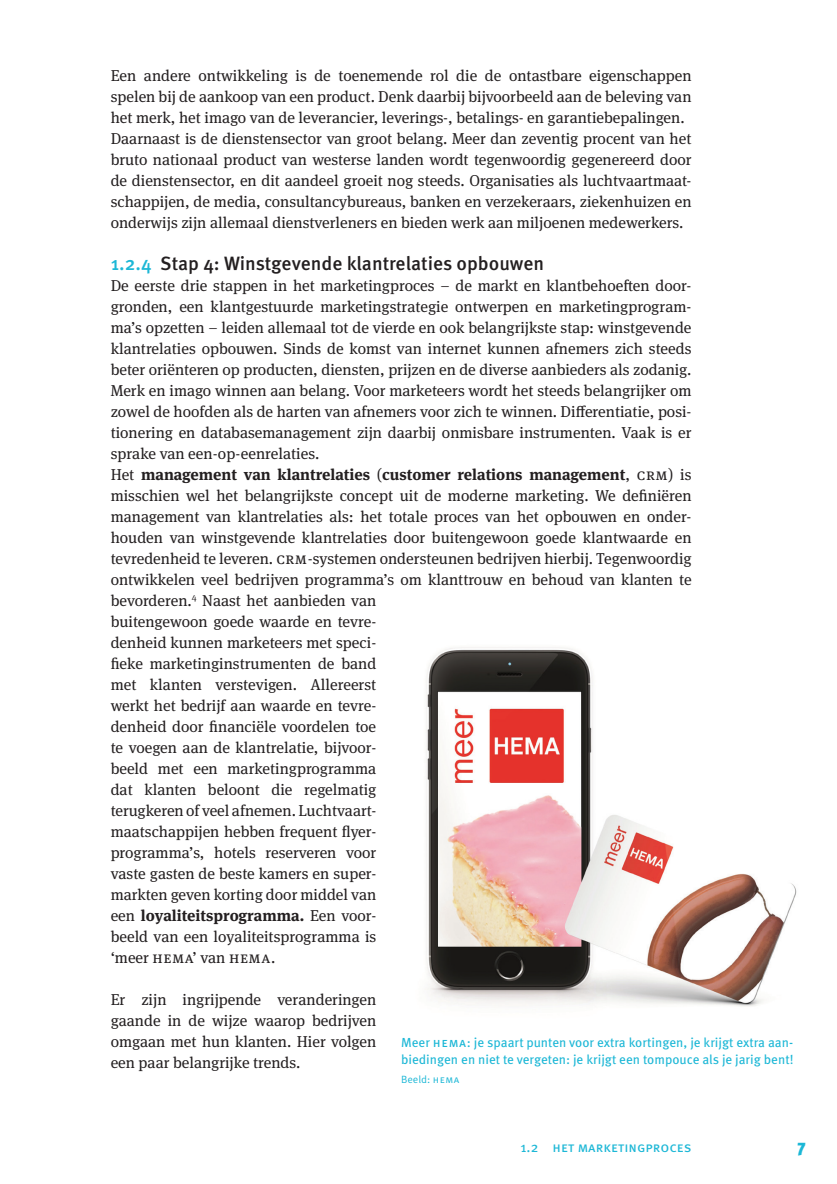
<style>
.page{position:relative;width:837px;height:1184px;background:#fff}
.page>*{position:absolute;margin:0;border:0;box-sizing:border-box;transform-origin:0 0}
.t1{font:500 19.25px "Meta Pro";color:#231f20}
.t2{font:900 17.5px "Meta Pro";color:#1cb7d6}
.t3{font:15.75px/21px "Meta Serif Pro";color:#231f20}
.t4{font:14px "Meta Pro";color:#1cb7d6}
.t5{font:13.12px/16.8px "Meta Pro";letter-spacing:-.005em;color:#1cb7d6}
.t6{font:10.5px "Meta Pro Norm";color:#1cb7d6}
.s1{color:#1cb7d6}
.s2{font-weight:700}
</style>
<div class="page">
<img style="left:425px;top:647px;width:372px;height:360px">
<p class="t3" style="left:111px;top:64px;width:582px">Een andere ontwikkeling is de toenemende rol die de ontastbare eigenschappen spelen bij de aankoop van een product. Denk daarbij bijvoorbeeld aan de beleving van het merk, het imago van de leverancier, leverings-, betalings- en garantiebepalingen.<br>Daarnaast is de dienstensector van groot belang. Meer dan zeventig procent van het bruto nationaal product van westerse landen wordt tegenwoordig gegenereerd door de dienstensector, en dit aandeel groeit nog steeds. Organisaties als luchtvaartmaat&shy;schappijen, de media, consultancybureaus, banken en verzekeraars, ziekenhuizen en onderwijs zijn allemaal dienstverleners en bieden werk aan miljoenen medewerkers.</p>
<p class="t1" style="left:111px;top:248px;width:435px"><span class="s1">1.2.4</span> Stap 4: Winstgevende klantrelaties opbouwen</p>
<p class="t3" style="left:111px;top:274px;width:582px">De eerste drie stappen in het marketingproces – de markt en klantbehoeften door&shy;gronden, een klantgestuurde marketingstrategie ontwerpen en marketingprogram&shy;ma’s opzetten – leiden allemaal tot de vierde en ook belangrijkste stap: winstgevende klantrelaties opbouwen. Sinds de komst van internet kunnen afnemers zich steeds beter oriënteren op producten, diensten, prijzen en de diverse aanbieders als zodanig.<br>Merk en imago winnen aan belang. Voor marketeers wordt het steeds belangrijker om zowel de hoofden als de harten van afnemers voor zich te winnen. Differentiatie, posi&shy;tionering en databasemanagement zijn daarbij onmisbare instrumenten. Vaak is er sprake van een-op-eenrelaties.<br>Het <span class="s2">management van klantrelaties</span> (<span class="s2">customer relations management</span>, CRM) is misschien wel het belangrijkste concept uit de moderne marketing. We definiëren management van klantrelaties als: het totale proces van het opbouwen en onder&shy;houden van winstgevende klantrelaties door buitengewoon goede klantwaarde en tevredenheid te leveren. CRM-systemen ondersteunen bedrijven hierbij. Tegenwoordig ontwikkelen veel bedrijven programma’s om klanttrouw en behoud van klanten te bevorderen.<sup>4</sup> Naast het aanbieden van<br>buitengewoon goede waarde en tevre-<br>denheid kunnen marketeers met speci-<br>fieke marketinginstrumenten de band<br>met klanten verstevigen. Allereerst<br>werkt het bedrijf aan waarde en tevre-<br>denheid door financiële voordelen toe<br>te voegen aan de klantrelatie, bijvoor-<br>beeld met een marketingprogramma<br>dat klanten beloont die regelmatig<br>terugkeren of veel afnemen. Luchtvaart-<br>maatschappijen hebben frequent flyer-<br>programma’s, hotels reserveren voor<br>vaste gasten de beste kamers en super-<br>markten geven korting door middel van<br>een <span class="s2">loyaliteitsprogramma.</span> Een voor-<br>beeld van een loyaliteitsprogramma is<br>‘meer HEMA’ van HEMA.</p>
<p class="t3" style="left:111px;top:988px;width:267px;text-align:justify">Er zijn ingrijpende veranderingen gaande in de wijze waarop bedrijven omgaan met hun klanten. Hier volgen een paar belangrijke trends.</p>
<p class="t5" style="left:401px;top:1033px;width:394px">Meer HE MA: je spaart punten voor extra kortingen, je krijgt extra aan&shy;biedingen en niet te vergeten: je krijgt een tompouce als je jarig bent!</p>
<p class="t6" style="left:401px;top:1071px;width:60px">Beeld: HE MA</p>
<p class="t4" style="left:520px;top:1136px;width:172px">1.2 Het marketingproces</p>
<p class="t2" style="left:797px;top:1132px;width:10px">7</p>
</div>
